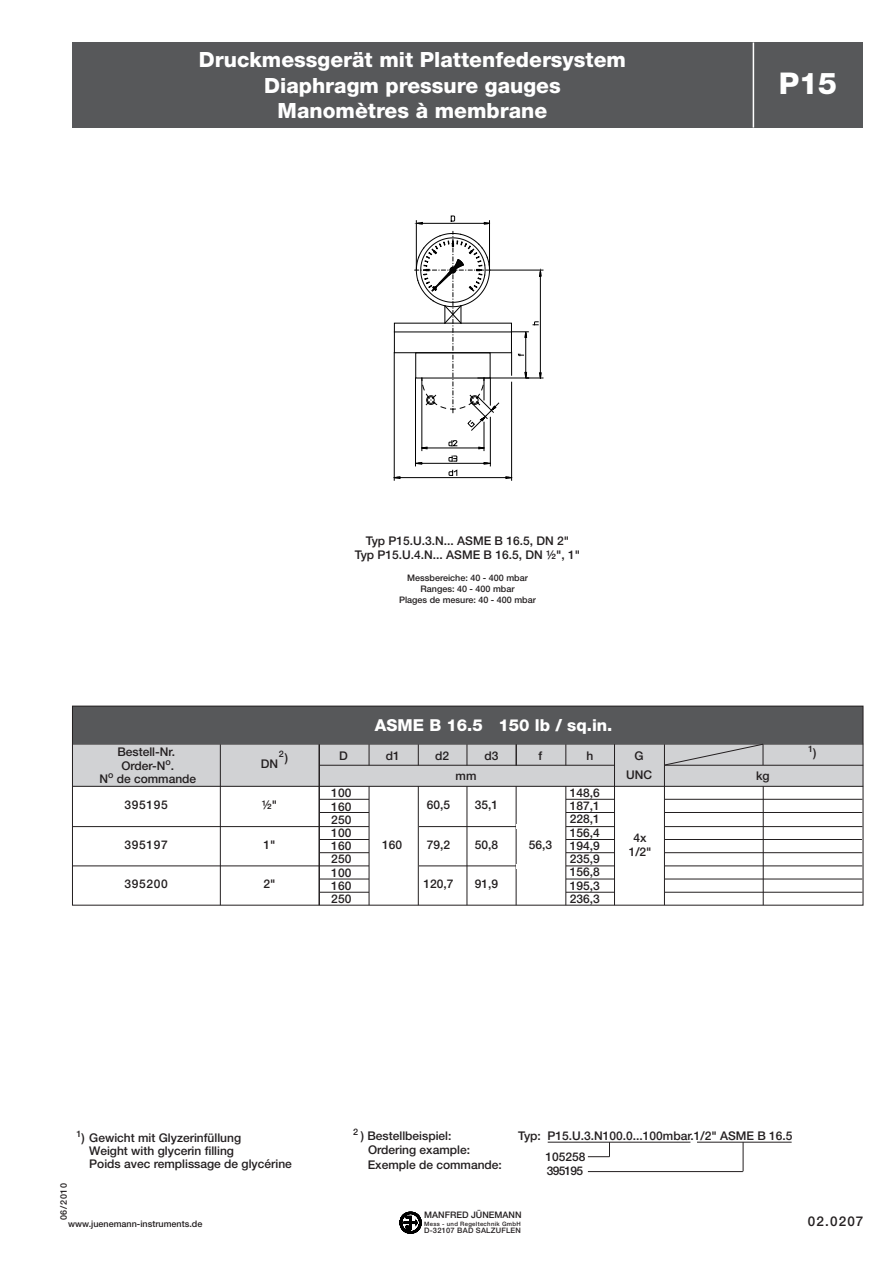
<style>
.page{position:relative;width:893px;height:1263px;background:#fff}
.page>*{position:absolute;margin:0;border:0;box-sizing:border-box;transform-origin:0 0}
.t1{font:800 30px "Helvetica Neue LT Std";color:#fff}
.t2{font:800 21px/25.2px "Helvetica Neue LT Std";color:#fff;text-align:center}
.t3{font:800 16.5px "Helvetica Neue LT Std";color:#fff}
.t4{font:500 13.5px "Helvetica Neue LT Std";letter-spacing:.085em;color:#231f20}
.t5{font:500 12px/13.2px "Helvetica Neue LT Std";color:#231f20;text-align:center}
.t6{font:500 12px/14.4px "Helvetica Neue LT Std";letter-spacing:-.03em;color:#231f20}
.t7{font:500 9px/10.8px "Helvetica Neue LT Std";color:#231f20;text-align:center}
.t8{font:500 7.5px "Helvetica Neue LT Std";letter-spacing:.03em;color:#231f20}
.t9{font:500 6px "Helvetica Neue LT Std";letter-spacing:.05em;color:#231f20}
.s1{font-size:12px}
</style>
<div class="page">
<svg style="left:400px;top:1212px;width:21px;height:22px"></svg>
<div style="left:72px;top:43px;width:791px;height:85px;background:#57585a"></div>
<hr style="left:753px;top:43px;width:1px;height:85px;background:#fff">
<hr style="left:511px;top:382px;width:1px;height:98px;background:#000">
<hr style="left:394px;top:353px;width:1px;height:127px;background:#000">
<svg style="left:394px;top:216px;width:149px;height:263px"></svg>
<hr style="left:548px;top:1142px;width:142px;height:1px;background:#231f20">
<hr style="left:697px;top:1142px;width:95px;height:1px;background:#231f20">
<svg style="left:743px;top:1142px;width:1px;height:29px"></svg>
<svg style="left:588px;top:1142px;width:22px;height:15px"></svg>
<hr style="left:588px;top:1171px;width:155px;height:1px;background:#231f20">
<div style="left:72px;top:744px;width:791px;height:43px;background:#d1d2d4"></div>
<hr style="left:72px;top:812px;width:790px;height:1px;background:#231f20">
<hr style="left:319px;top:765px;width:544px;height:1px;background:#231f20">
<hr style="left:72px;top:786px;width:791px;height:1px;background:#231f20">
<hr style="left:72px;top:826px;width:790px;height:1px;background:#231f20">
<hr style="left:72px;top:839px;width:790px;height:1px;background:#231f20">
<hr style="left:72px;top:852px;width:790px;height:1px;background:#231f20">
<svg style="left:566px;top:745px;width:1px;height:20px"></svg>
<svg style="left:369px;top:745px;width:1px;height:20px"></svg>
<svg style="left:418px;top:745px;width:1px;height:20px"></svg>
<svg style="left:467px;top:745px;width:1px;height:20px"></svg>
<hr style="left:72px;top:799px;width:790px;height:1px;background:#231f20">
<hr style="left:72px;top:866px;width:790px;height:1px;background:#231f20">
<hr style="left:72px;top:879px;width:790px;height:1px;background:#231f20">
<hr style="left:72px;top:892px;width:790px;height:1px;background:#231f20">
<hr style="left:72px;top:744px;width:791px;height:1px;background:#231f20">
<hr style="left:763px;top:786px;width:1px;height:119px;background:#231f20">
<svg style="left:516px;top:744px;width:1px;height:21px"></svg>
<div style="left:72px;top:706px;width:791px;height:38px;background:#57585a"></div>
<div style="left:72px;top:797px;width:247px;height:22px;background:#fff"></div>
<div style="left:72px;top:838px;width:247px;height:18px;background:#fff"></div>
<div style="left:72px;top:877px;width:247px;height:18px;background:#fff"></div>
<hr style="left:220px;top:744px;width:1px;height:161px;background:#231f20">
<div style="left:369px;top:796px;width:196px;height:20px;background:#fff"></div>
<div style="left:369px;top:836px;width:196px;height:21px;background:#fff"></div>
<div style="left:369px;top:875px;width:196px;height:23px;background:#fff"></div>
<hr style="left:516px;top:786px;width:1px;height:119px;background:#231f20">
<hr style="left:467px;top:786px;width:1px;height:119px;background:#231f20">
<hr style="left:319px;top:744px;width:1px;height:161px;background:#231f20">
<svg style="left:665px;top:744px;width:99px;height:21px"></svg>
<div style="left:72px;top:706px;width:791px;height:199px;border:1px solid #231f20"></div>
<div style="left:615px;top:795px;width:49px;height:103px;background:#fff"></div>
<hr style="left:516px;top:824px;width:50px;height:4px;background:#fff">
<div style="left:369px;top:824px;width:49px;height:5px;background:#fff"></div>
<hr style="left:516px;top:864px;width:50px;height:4px;background:#fff">
<div style="left:369px;top:864px;width:49px;height:5px;background:#fff"></div>
<hr style="left:566px;top:786px;width:1px;height:119px;background:#231f20">
<hr style="left:418px;top:786px;width:1px;height:119px;background:#231f20">
<hr style="left:369px;top:786px;width:1px;height:119px;background:#231f20">
<div style="left:615px;top:762px;width:49px;height:5px;background:#d1d2d4"></div>
<hr style="left:614px;top:744px;width:1px;height:161px;background:#231f20">
<hr style="left:664px;top:744px;width:1px;height:161px;background:#231f20">
<h2 class="t2" style="left:199px;top:47px;width:429px">Druckmessgerät mit Plattenfedersystem<br>Diaphragm pressure gauges<br>Manomètres à membrane</h2>
<h1 class="t1" style="left:779px;top:65px;width:60px">P15</h1>
<p class="t5" style="left:99px;top:745px;width:98px">Bestell-Nr.<br>Order-N<sup>o</sup>.<br>N<sup>o</sup> de commande</p>
<p class="t5" style="left:125px;top:798px;width:45px">395195</p>
<p class="t5" style="left:125px;top:838px;width:45px">395197</p>
<p class="t5" style="left:125px;top:877px;width:45px">395200</p>
<p class="t5" style="left:355px;top:533px;width:227px;line-height:14.4px">Typ P15.U.3.N... ASME B 16.5, DN 2"<br>Typ P15.U.4.N... ASME B 16.5, DN ½", 1"</p>
<p class="t7" style="left:399px;top:572px;width:138px">Messbereiche: 40 - 400 mbar<br>Ranges: 40 - 400 mbar<br>Plages de mesure: 40 - 400 mbar</p>
<p class="t7" style="left:279px;top:749px;width:11px">2 <span class="s1">)</span></p>
<p class="t5" style="left:261px;top:757px;width:19px">DN</p>
<p class="t5" style="left:262px;top:798px;width:17px">½"</p>
<p class="t5" style="left:264px;top:838px;width:13px">1"</p>
<p class="t5" style="left:264px;top:877px;width:13px">2"</p>
<h3 class="t3" style="left:375px;top:715px;width:239px">ASME B 16.5 150 lb / sq.in.</h3>
<p class="t5" style="left:626px;top:745px;width:27px;line-height:19.5px">G<br>UNC</p>
<p class="t5" style="left:339px;top:748px;width:10px">D</p>
<p class="t5" style="left:386px;top:748px;width:16px">d1</p>
<p class="t5" style="left:435px;top:748px;width:16px">d2</p>
<p class="t5" style="left:539px;top:748px;width:5px">f</p>
<p class="t5" style="left:485px;top:748px;width:16px">d3</p>
<p class="t5" style="left:586px;top:748px;width:8px">h</p>
<p class="t5" style="left:456px;top:769px;width:22px">mm</p>
<p class="t5" style="left:756px;top:769px;width:15px">kg</p>
<p class="t5" style="left:331px;top:786px;width:22px;text-align:justify">100<br>160<br>250<br>100<br>160<br>250<br>100<br>160<br>250</p>
<p class="t5" style="left:382px;top:838px;width:22px">160</p>
<p class="t5" style="left:427px;top:798px;width:25px">60,5</p>
<p class="t5" style="left:427px;top:838px;width:25px">79,2</p>
<p class="t5" style="left:423px;top:877px;width:32px">120,7</p>
<p class="t5" style="left:475px;top:798px;width:25px">35,1</p>
<p class="t5" style="left:475px;top:838px;width:25px">50,8</p>
<p class="t5" style="left:475px;top:877px;width:25px">91,9</p>
<p class="t5" style="left:529px;top:838px;width:25px">56,3</p>
<p class="t5" style="left:570px;top:786px;width:32px;text-align:justify">148,6<br>187,1<br>228,1<br>156,4<br>194,9<br>235,9<br>156,8<br>195,3<br>236,3</p>
<p class="t5" style="left:629px;top:831px;width:24px">4x<br>1/2"</p>
<p class="t7" style="left:808px;top:744px;width:10px">1<span class="s1">)</span></p>
<p class="t5" style="left:89px;top:1131px;width:204px;text-align:left;text-indent:-13px"><sup>1</sup>) Gewicht mit Glyzerinfüllung<br>Weight with glycerin filling<br>Poids avec remplissage de glycérine</p>
<p class="t7" style="left:58px;top:1220px;width:39px;rotate:-90deg">06/2010</p>
<p class="t7" style="left:68px;top:1218px;width:136px">www.juenemann-instruments.de</p>
<p class="t5" style="left:353px;top:1129px;width:100px"><sup>2</sup> ) Bestellbeispiel:</p>
<p class="t5" style="left:518px;top:1129px;width:276px">Typ: P15.U.3.N100.0...100mbar.1/2" ASME B 16.5</p>
<p class="t5" style="left:368px;top:1142px;width:136px;line-height:14.4px;text-align:left">Ordering example:<br>Exemple de commande:</p>
<p class="t6" style="left:545px;top:1149px;width:42px">105258<br>395195</p>
<p class="t7" style="left:424px;top:1210px;width:99px">MANFRED JÜNEMANN</p>
<p class="t9" style="left:424px;top:1220px;width:98px">Mess - und Regeltechnik GmbH</p>
<p class="t8" style="left:424px;top:1226px;width:98px">D-32107 BAD SALZUFLEN</p>
<p class="t4" style="left:808px;top:1213px;width:57px">02.0207</p>
</div>
